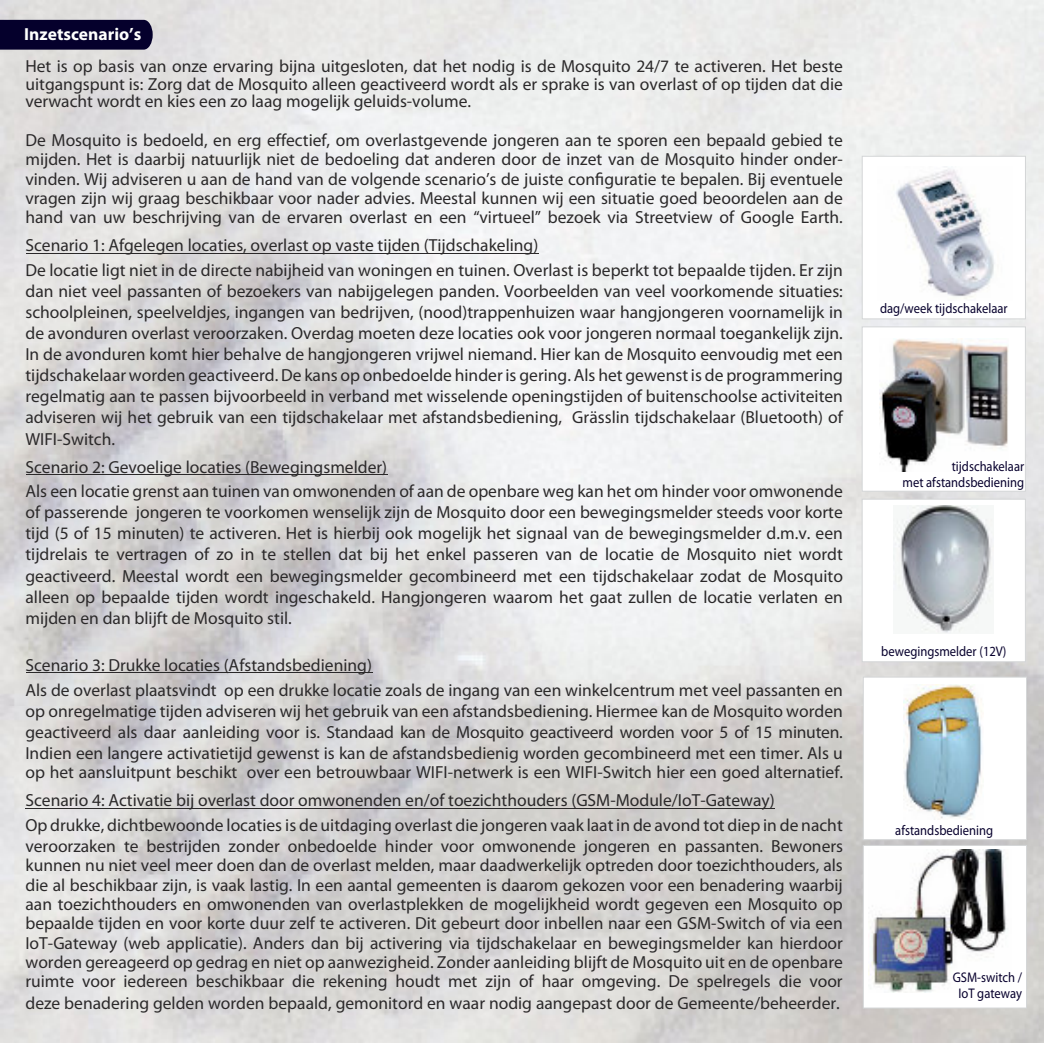
<style>
.page{position:relative;width:1044px;height:1043px;background:#fff}
.page>*{position:absolute;margin:0;border:0;box-sizing:border-box;transform-origin:0 0}
.t1{font:17.5px/21px "Myriad Pro";color:#2b292a;text-align:justify}
.t2{font:700 17.5px "Myriad Pro";color:#fff}
.t3{font:14px/15.8px "Myriad Pro";color:#07002d;text-align:right;scale:.9 1}
</style>
<div class="page">
<img style="left:1px;top:0;width:1041px;height:1042px">
<div style="left:1px;top:20px;width:152px;height:30px;background:#05002c"></div>
<hr style="left:26px;top:252px;width:512px;height:1px;background:#2b292a">
<hr style="left:26px;top:474px;width:361px;height:1px;background:#2b292a">
<hr style="left:26px;top:672px;width:346px;height:1px;background:#2b292a">
<hr style="left:26px;top:807px;width:748px;height:1px;background:#2b292a">
<div style="left:861px;top:498px;width:164px;height:164px;background:#fff;border:1px solid #d4d6d7"></div>
<img style="left:893px;top:505px;width:100px;height:128px">
<div style="left:861px;top:156px;width:164px;height:163px;background:#fff;border:1px solid #d4d6d7"></div>
<div style="left:861px;top:326px;width:164px;height:165px;background:#fff;border:1px solid #d4d6d7"></div>
<div style="left:862px;top:676px;width:164px;height:164px;background:#fff;border:1px solid #d4d6d7"></div>
<div style="left:862px;top:845px;width:164px;height:163px;background:#fff;border:1px solid #d4d6d7"></div>
<img style="left:896px;top:166px;width:99px;height:133px">
<img style="left:879px;top:339px;width:129px;height:132px">
<img style="left:903px;top:684px;width:79px;height:135px">
<img style="left:868px;top:849px;width:140px;height:143px">
<p class="t2" style="left:24px;top:26px;width:119px">Inzetscenario’s</p>
<p class="t1" style="left:25px;top:59px;width:818px;line-height:17.5px">Het is op basis van onze ervaring bijna uitgesloten, dat het nodig is de Mosquito 24/7 te activeren. Het beste uitgangspunt is: Zorg dat de Mosquito alleen geactiveerd wordt als er sprake is van overlast of op tijden dat die verwacht wordt en kies een zo laag mogelijk geluids-volume.</p>
<p class="t1" style="left:25px;top:132px;width:818px;line-height:19.2px">De Mosquito is bedoeld, en erg effectief, om overlastgevende jongeren aan te sporen een bepaald gebied te mijden. Het is daarbij natuurlijk niet de bedoeling dat anderen door de inzet van de Mosquito hinder onder&shy;vinden. Wij adviseren u aan de hand van de volgende scenario’s de juiste configuratie te bepalen. Bij eventuele vragen zijn wij graag beschikbaar voor nader advies. Meestal kunnen wij een situatie goed beoordelen aan de hand van uw beschrijving van de ervaren overlast en een “virtueel” bezoek via Streetview of Google Earth.</p>
<p class="t1" style="left:25px;top:235px;width:818px;line-height:24.5px">Scenario 1: Afgelegen locaties, overlast op vaste tijden (Tijdschakeling)<br>De locatie ligt niet in de directe nabijheid van woningen en tuinen. Overlast is beperkt tot bepaalde tijden. Er zijn</p>
<p class="t1" style="left:25px;top:282px;width:819px">dan niet veel passanten of bezoekers van nabijgelegen panden. Voorbeelden van veel voorkomende situaties: schoolpleinen, speelveldjes, ingangen van bedrijven, (nood)trappenhuizen waar hangjongeren voornamelijk in de avonduren overlast veroorzaken. Overdag moeten deze locaties ook voor jongeren normaal toegankelijk zijn.<br>In de avonduren komt hier behalve de hangjongeren vrijwel niemand. Hier kan de Mosquito eenvoudig met een tijdschakelaar worden geactiveerd. De kans op onbedoelde hinder is gering. Als het gewenst is de programmering regelmatig aan te passen bijvoorbeeld in verband met wisselende openingstijden of buitenschoolse activiteiten adviseren wij het gebruik van een tijdschakelaar met afstandsbediening, Grässlin tijdschakelaar (Bluetooth) of WIFI-Switch.</p>
<p class="t1" style="left:25px;top:456px;width:818px;line-height:24.5px">Scenario 2: Gevoelige locaties (Bewegingsmelder)<br>Als een locatie grenst aan tuinen van omwonenden of aan de openbare weg kan het om hinder voor omwonende</p>
<p class="t1" style="left:25px;top:503px;width:818px">of passerende jongeren te voorkomen wenselijk zijn de Mosquito door een bewegingsmelder steeds voor korte tijd (5 of 15 minuten) te activeren. Het is hierbij ook mogelijk het signaal van de bewegingsmelder d.m.v. een tijdrelais te vertragen of zo in te stellen dat bij het enkel passeren van de locatie de Mosquito niet wordt geactiveerd. Meestal wordt een bewegingsmelder gecombineerd met een tijdschakelaar zodat de Mosquito alleen op bepaalde tijden wordt ingeschakeld. Hangjongeren waarom het gaat zullen de locatie verlaten en mijden en dan blijft de Mosquito stil.</p>
<p class="t1" style="left:25px;top:654px;width:818px;line-height:24.5px">Scenario 3: Drukke locaties (Afstandsbediening)<br>Als de overlast plaatsvindt op een drukke locatie zoals de ingang van een winkelcentrum met veel passanten en</p>
<p class="t1" style="left:25px;top:702px;width:818px">op onregelmatige tijden adviseren wij het gebruik van een afstandsbediening. Hiermee kan de Mosquito worden geactiveerd als daar aanleiding voor is. Standaad kan de Mosquito geactiveerd worden voor 5 of 15 minuten.<br>Indien een langere activatietijd gewenst is kan de afstandsbedienig worden gecombineerd met een timer. Als u</p>
<p class="t1" style="left:25px;top:760px;width:818px;line-height:28px">op het aansluitpunt beschikt over een betrouwbaar WIFI-netwerk is een WIFI-Switch hier een goed alternatief.<br>Scenario 4: Activatie bij overlast door omwonenden en/of toezichthouders (GSM-Module/IoT-Gateway)</p>
<p class="t1" style="left:25px;top:816px;width:818px">Op drukke, dichtbewoonde locaties is de uitdaging overlast die jongeren vaak laat in de avond tot diep in de nacht veroorzaken te bestrijden zonder onbedoelde hinder voor omwonende jongeren en passanten. Bewoners</p>
<p class="t1" style="left:25px;top:857px;width:818px;line-height:19.2px">kunnen nu niet veel meer doen dan de overlast melden, maar daadwerkelijk optreden door toezichthouders, als die al beschikbaar zijn, is vaak lastig. In een aantal gemeenten is daarom gekozen voor een benadering waarbij aan toezichthouders en omwonenden van overlastplekken de mogelijkheid wordt gegeven een Mosquito op bepaalde tijden en voor korte duur zelf te activeren. Dit gebeurt door inbellen naar een GSM-Switch of via een IoT-Gateway (web applicatie). Anders dan bij activering via tijdschakelaar en bewegingsmelder kan hierdoor worden gereageerd op gedrag en niet op aanwezigheid. Zonder aanleiding blijft de Mosquito uit en de openbare ruimte voor iedereen beschikbaar die rekening houdt met zijn of haar omgeving. De spelregels die voor</p>
<p class="t1" style="left:25px;top:993px;width:815px">deze benadering gelden worden bepaald, gemonitord en waar nodig aangepast door de Gemeente/beheerder.</p>
<p class="t3" style="left:879px;top:301px;width:143px">dag/week tijdschakelaar</p>
<p class="t3" style="left:902px;top:459px;width:137px">tijdschakelaar<br>met afstandsbediening</p>
<p class="t3" style="left:881px;top:644px;width:141px">bewegingsmelder (12V)</p>
<p class="t3" style="left:895px;top:823px;width:110px">afstandsbediening</p>
<p class="t3" style="left:952px;top:971px;width:79px;text-align:center">GSM-switch /<br>IoT gateway</p>
</div>
